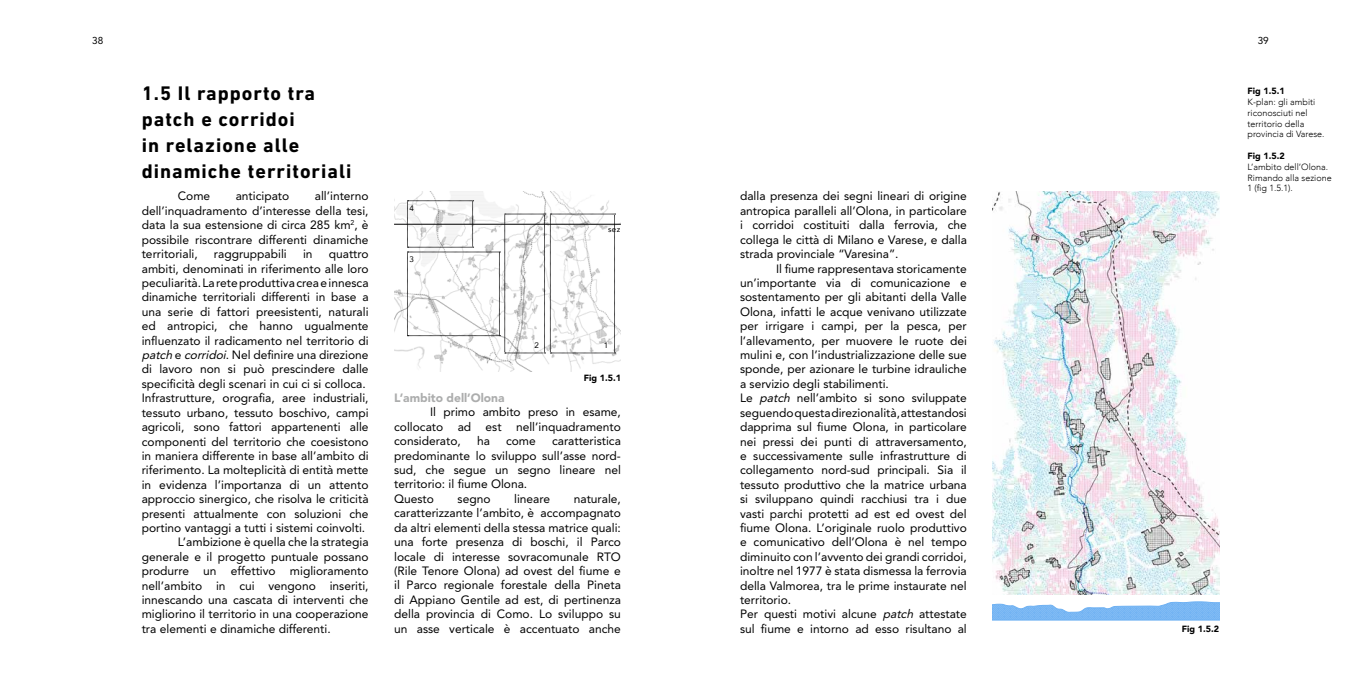
<style>
.page{position:relative;width:1361px;height:681px;background:#fff}
.page>*{position:absolute;margin:0;border:0;box-sizing:border-box;transform-origin:0 0}
.t1{font:700 20px/26px "DIN Next LT Pro";letter-spacing:.05em;color:#000}
.t2{font:12px/14.4px "Avenir LT Std";color:#000;text-align:justify}
.t3{font:900 12px "Avenir LT Std";color:#acadad}
.t4{font:10px "Avenir LT Std";color:#000}
.t5{font:300 9px/10.8px "Avenir";color:#000}
.t6{font:900 9px "Avenir";color:#000}
.t7{font:8px "Avenir";color:#000}
.s1{font-style:italic}
</style>
<div class="page">
<img style="left:394px;top:191px;width:227px;height:180px">
<img style="left:992px;top:191px;width:227px;height:403px">
<hr style="left:394px;top:224px;width:227px;height:1px;background:#000">
<svg style="left:407px;top:200px;width:208px;height:153px"></svg>
<svg style="left:992px;top:601px;width:227px;height:19px"></svg>
<p class="t4" style="left:92px;top:35px;width:13px">38</p>
<p class="t4" style="left:1257px;top:35px;width:13px">39</p>
<h1 class="t1" style="left:142px;top:80px;width:211px">1.5 Il rapporto tra patch e corridoi<br>in relazione alle dinamiche territoriali</h1>
<p class="t2" style="left:178px;top:189px;width:34px">Come</p>
<p class="t2" style="left:236px;top:189px;width:55px">anticipato</p>
<p class="t2" style="left:142px;top:189px;width:228px;text-indent:173px">all’interno dell’inquadramento d’interesse della tesi, data la sua estensione di circa 285 km<sup>2</sup>, è possibile riscontrare differenti dinamiche territoriali,</p>
<p class="t2" style="left:214px;top:247px;width:74px">raggruppabili</p>
<p class="t2" style="left:303px;top:247px;width:11px">in</p>
<p class="t2" style="left:329px;top:247px;width:41px">quattro</p>
<p class="t2" style="left:142px;top:261px;width:228px">ambiti, denominati in riferimento alle loro</p>
<p class="t2" style="left:142px;top:275px;width:228px">peculiarità. La rete produttiva crea e innesca</p>
<p class="t2" style="left:142px;top:290px;width:228px">dinamiche territoriali differenti in base a</p>
<p class="t2" style="left:142px;top:304px;width:228px">una serie di fattori preesistenti, naturali</p>
<p class="t2" style="left:142px;top:319px;width:228px">ed antropici, che hanno ugualmente</p>
<p class="t2" style="left:142px;top:333px;width:228px">influenzato il radicamento nel territorio di</p>
<p class="t2" style="left:142px;top:347px;width:228px"><span class="s1">patch</span> e <span class="s1">corridoi</span>. Nel definire una direzione</p>
<p class="t2" style="left:142px;top:362px;width:228px">di lavoro non si può prescindere dalle</p>
<p class="t2" style="left:142px;top:376px;width:226px">specificità degli scenari in cui ci si colloca.</p>
<p class="t2" style="left:142px;top:391px;width:228px">Infrastrutture, orografia, aree industriali,</p>
<p class="t2" style="left:142px;top:405px;width:228px">tessuto urbano, tessuto boschivo, campi</p>
<p class="t2" style="left:142px;top:419px;width:228px">agricoli, sono fattori appartenenti alle</p>
<p class="t2" style="left:142px;top:434px;width:228px">componenti del territorio che coesistono</p>
<p class="t2" style="left:142px;top:448px;width:228px">in maniera differente in base all’ambito di</p>
<p class="t2" style="left:142px;top:463px;width:228px">riferimento. La molteplicità di entità mette</p>
<p class="t2" style="left:142px;top:477px;width:228px">in evidenza l’importanza di un attento</p>
<p class="t2" style="left:142px;top:491px;width:228px">approccio sinergico, che risolva le criticità</p>
<p class="t2" style="left:142px;top:506px;width:228px">presenti attualmente con soluzioni che</p>
<p class="t2" style="left:142px;top:520px;width:225px">portino vantaggi a tutti i sistemi coinvolti.</p>
<p class="t2" style="left:178px;top:535px;width:192px">L’ambizione è quella che la strategia</p>
<p class="t2" style="left:142px;top:549px;width:228px">generale e il progetto puntuale possano</p>
<p class="t2" style="left:142px;top:563px;width:228px">produrre un effettivo miglioramento</p>
<p class="t2" style="left:142px;top:578px;width:228px">nell’ambito in cui vengono inseriti,</p>
<p class="t2" style="left:142px;top:592px;width:228px">innescando una cascata di interventi che</p>
<p class="t2" style="left:142px;top:607px;width:228px">migliorino il territorio in una cooperazione</p>
<p class="t2" style="left:142px;top:621px;width:190px">tra elementi e dinamiche differenti.</p>
<p class="t7" style="left:409px;top:201px;width:6px">4</p>
<p class="t7" style="left:409px;top:252px;width:6px">3</p>
<p class="t7" style="left:608px;top:223px;width:14px">sez</p>
<p class="t7" style="left:534px;top:339px;width:6px">2</p>
<p class="t7" style="left:604px;top:338px;width:6px">1</p>
<p class="t6" style="left:584px;top:369px;width:39px">Fig 1.5.1</p>
<p class="t3" style="left:394px;top:390px;width:112px">L’ambito dell’Olona</p>
<p class="t2" style="left:394px;top:405px;width:228px;text-indent:36px">Il primo ambito preso in esame, collocato ad est nell’inquadramento considerato,</p>
<p class="t2" style="left:477px;top:434px;width:14px">ha</p>
<p class="t2" style="left:506px;top:434px;width:31px">come</p>
<p class="t2" style="left:394px;top:434px;width:228px;text-align:left;text-indent:158px">caratteristica predominante lo sviluppo sull’asse nord&shy;sud, che segue un segno lineare nel territorio: il fiume Olona.<br>Questo</p>
<p class="t2" style="left:394px;top:491px;width:228px;text-indent:180px">naturale, caratterizzante l’ambito, è accompagnato da altri elementi della stessa matrice quali: una forte presenza di boschi, il Parco locale di interesse sovracomunale RTO (Rile Tenore Olona) ad ovest del fiume e il Parco regionale forestale della Pineta di Appiano Gentile ad est, di pertinenza della provincia di Como. Lo sviluppo su un asse verticale è accentuato anche</p>
<p class="t2" style="left:457px;top:491px;width:34px">segno</p>
<p class="t2" style="left:514px;top:491px;width:38px">lineare</p>
<p class="t2" style="left:740px;top:189px;width:228px">dalla presenza dei segni lineari di origine antropica paralleli all’Olona, in particolare i corridoi costituiti dalla ferrovia, che collega le città di Milano e Varese, e dalla strada provinciale “Varesina”.</p>
<p class="t2" style="left:740px;top:261px;width:228px;text-align:left;text-indent:36px">Il fiume rappresentava storicamente un’importante via di comunicazione e sostentamento per gli abitanti della Valle Olona, infatti le acque venivano utilizzate per irrigare i campi, per la pesca, per l’allevamento, per muovere le ruote dei mulini e, con l’industrializzazione delle sue sponde, per azionare le turbine idrauliche a servizio degli stabilimenti.<br>Le <span class="s1">patch</span> nell’ambito si sono sviluppate seguendo questa direzionalità, attestandosi dapprima sul fiume Olona, in particolare nei pressi dei punti di attraversamento, e successivamente sulle infrastrutture di collegamento nord-sud principali. Sia il tessuto produttivo che la matrice urbana si sviluppano quindi racchiusi tra i due vasti parchi protetti ad est ed ovest del fiume Olona. L’originale ruolo produttivo e comunicativo dell’Olona è nel tempo diminuito con l’avvento dei grandi corridoi, inoltre nel 1977 è stata dismessa la ferrovia della Valmorea, tra le prime instaurate nel territorio.<br>Per questi motivi alcune <span class="s1">patch</span> attestate sul fiume e intorno ad esso risultano al</p>
<p class="t6" style="left:1247px;top:83px;width:39px">Fig 1.5.1</p>
<p class="t5" style="left:1247px;top:96px;width:79px">K-plan: gli ambiti riconosciuti nel territorio della provincia di Varese.</p>
<p class="t6" style="left:1247px;top:148px;width:39px">Fig 1.5.2</p>
<p class="t5" style="left:1247px;top:161px;width:86px">L’ambito dell’Olona.<br>Rimando alla sezione<br>1 (fig 1.5.1).</p>
<p class="t6" style="left:1182px;top:620px;width:39px">Fig 1.5.2</p>
</div>
